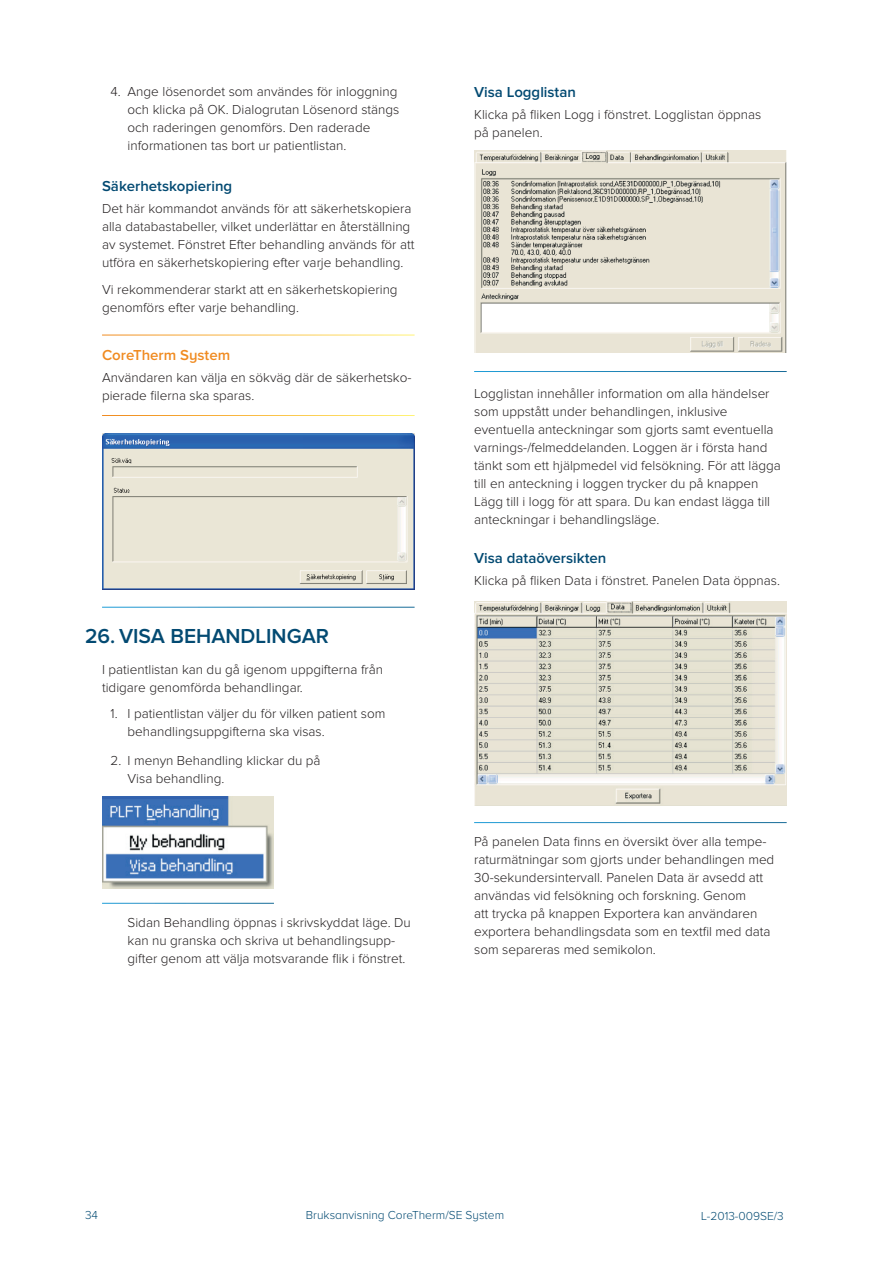
<style>
.page{position:relative;width:893px;height:1263px;background:#fff}
.page>*{position:absolute;margin:0;border:0;box-sizing:border-box;transform-origin:0 0}
.t1{font:600 21px "Proxima Nova";color:#034a72}
.t2{font:600 15px "Proxima Nova";color:#034a72}
.t3{font:600 15px "Proxima Nova A";color:#f08b21}
.t4{font:300 13.5px/18px "Proxima Nova";color:#231f20}
.t5{font:300 12px "Proxima Nova A";color:#034a72}
</style>
<div class="page">
<img style="left:102px;top:433px;width:313px;height:156px">
<img style="left:102px;top:796px;width:172px;height:92px">
<img style="left:474px;top:150px;width:313px;height:203px">
<img style="left:474px;top:601px;width:313px;height:205px">
<p class="t4" style="left:128px;top:82px;width:273px;text-indent:-17px">4. Ange lösenordet som användes för inloggning och klicka på OK. Dialogrutan Lösenord stängs och raderingen genomförs. Den raderade informationen tas bort ur patientlistan.</p>
<p class="t2" style="left:102px;top:177px;width:132px">Säkerhetskopiering</p>
<p class="t4" style="left:102px;top:200px;width:314px">Det här kommandot används för att säkerhetskopiera alla databastabeller, vilket underlättar en återställning av systemet. Fönstret Efter behandling används för att utföra en säkerhetskopiering efter varje behandling.</p>
<p class="t4" style="left:102px;top:280px;width:297px">Vi rekommenderar starkt att en säkerhetskopiering genomförs efter varje behandling.</p>
<p class="t3" style="left:102px;top:346px;width:130px">CoreTherm System</p>
<p class="t4" style="left:102px;top:369px;width:311px">Användaren kan välja en sökväg där de säkerhetsko&shy;pierade filerna ska sparas.</p>
<h1 class="t1" style="left:85px;top:626px;width:245px">26. VISA BEHANDLINGAR</h1>
<p class="t4" style="left:102px;top:660px;width:283px">I patientlistan kan du gå igenom uppgifterna från tidigare genomförda behandlingar.</p>
<p class="t4" style="left:128px;top:705px;width:259px;text-indent:-17px">1. I patientlistan väljer du för vilken patient som behandlingsuppgifterna ska visas.</p>
<p class="t4" style="left:128px;top:751px;width:194px;text-indent:-17px">2. I menyn Behandling klickar du på<br>Visa behandling.</p>
<p class="t4" style="left:128px;top:913px;width:285px">Sidan Behandling öppnas i skrivskyddat läge. Du kan nu granska och skriva ut behandlingsupp&shy;gifter genom att välja motsvarande flik i fönstret.</p>
<p class="t2" style="left:474px;top:83px;width:103px">Visa Logglistan</p>
<p class="t4" style="left:474px;top:106px;width:289px">Klicka på fliken Logg i fönstret. Logglistan öppnas på panelen.</p>
<p class="t4" style="left:474px;top:384px;width:308px">Logglistan innehåller information om alla händelser som uppstått under behandlingen, inklusive eventuella anteckningar som gjorts samt eventuella varnings-/felmeddelanden. Loggen är i första hand tänkt som ett hjälpmedel vid felsökning. För att lägga till en anteckning i loggen trycker du på knappen Lägg till i logg för att spara. Du kan endast lägga till anteckningar i behandlingsläge.</p>
<p class="t2" style="left:474px;top:549px;width:134px">Visa dataöversikten</p>
<p class="t4" style="left:474px;top:572px;width:307px">Klicka på fliken Data i fönstret. Panelen Data öppnas.</p>
<p class="t4" style="left:474px;top:832px;width:302px">På panelen Data finns en översikt över alla tempe&shy;raturmätningar som gjorts under behandlingen med 30-sekundersintervall. Panelen Data är avsedd att användas vid felsökning och forskning. Genom<br>att trycka på knappen Exportera kan användaren exportera behandlingsdata som en textfil med data som separeras med semikolon.</p>
<p class="t5" style="left:85px;top:1209px;width:15px">34</p>
<p class="t5" style="left:306px;top:1209px;width:200px">Bruksanvisning CoreTherm/SE System</p>
<p class="t5" style="left:701px;top:1210px;width:84px">L-2013-009SE/3</p>
</div>
